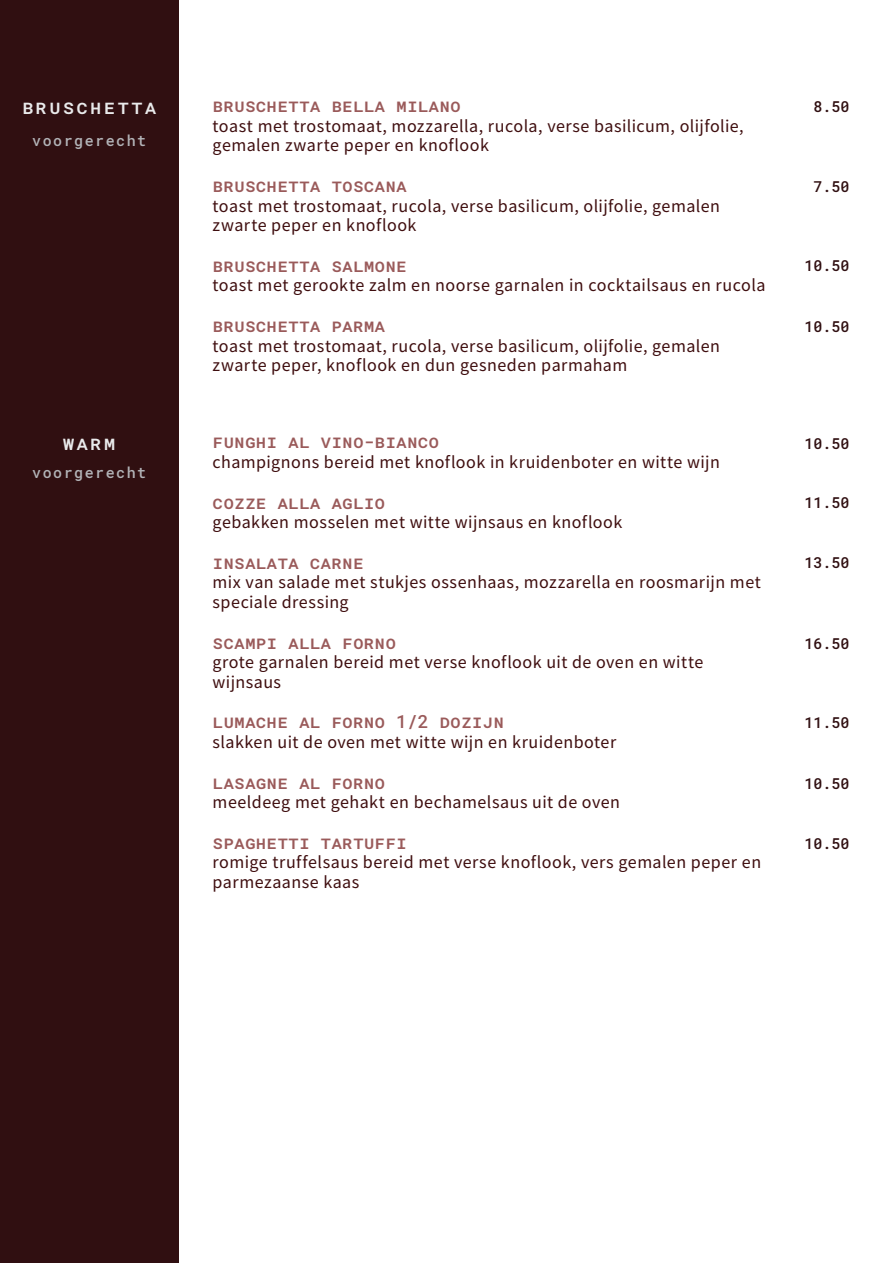
<style>
.page{position:relative;width:893px;height:1263px;background:#fff}
.page>*{position:absolute;margin:0;border:0;box-sizing:border-box;transform-origin:0 0}
.Categorie_kop{font:500 19.5px "Roboto Mono";letter-spacing:.1em;color:#e9eaeb}
.Gerecht_omschrijving{font:18px/19.5px "Source Sans Pro";letter-spacing:.025em;color:#3f0e0f}
.Gerecht{font:500 18px "Roboto Mono";color:#9a5a5a}
.prijs{font:500 15px "Roboto Mono";color:#300f11}
.categorie_kop_sub{font:500 15px "Roboto Mono";letter-spacing:.1em;color:#b2b3b7}
</style>
<div class="page">
<div style="left:0;top:0;width:179px;height:1263px;background:#300f11"></div>
<p class="Categorie_kop" style="left:22px;top:93px;width:136px">bruschetta</p>
<p class="categorie_kop_sub" style="left:32px;top:130px;width:115px">voorgerecht</p>
<p class="Categorie_kop" style="left:63px;top:429px;width:54px">warm</p>
<p class="categorie_kop_sub" style="left:32px;top:462px;width:115px">voorgerecht</p>
<p class="Gerecht" style="left:213px;top:93px;width:250px">Bruschetta Bella Milano</p>
<p class="Gerecht_omschrijving" style="left:213px;top:116px;width:533px">toast met trostomaat, mozzarella, rucola, verse basilicum, olijfolie, gemalen zwarte peper en knoflook</p>
<p class="Gerecht" style="left:213px;top:173px;width:196px">Bruschetta Toscana</p>
<p class="Gerecht_omschrijving" style="left:213px;top:196px;width:509px">toast met trostomaat, rucola, verse basilicum, olijfolie, gemalen zwarte peper en knoflook</p>
<p class="Gerecht" style="left:213px;top:253px;width:196px">Bruschetta Salmone</p>
<p class="Gerecht_omschrijving" style="left:213px;top:276px;width:554px">toast met gerookte zalm en noorse garnalen in cocktailsaus en rucola</p>
<p class="Gerecht" style="left:213px;top:313px;width:174px">Bruschetta parma</p>
<p class="Gerecht_omschrijving" style="left:213px;top:336px;width:509px">toast met trostomaat, rucola, verse basilicum, olijfolie, gemalen zwarte peper, knoflook en dun gesneden parmaham</p>
<p class="Gerecht" style="left:213px;top:429px;width:228px">Funghi al Vino-Bianco</p>
<p class="Gerecht_omschrijving" style="left:213px;top:452px;width:509px">champignons bereid met knoflook in kruidenboter en witte wijn</p>
<p class="Gerecht" style="left:213px;top:490px;width:174px">Cozze Alla Aglio</p>
<p class="Gerecht_omschrijving" style="left:213px;top:512px;width:411px">gebakken mosselen met witte wijnsaus en knoflook</p>
<p class="Gerecht" style="left:213px;top:550px;width:153px">I nsalata Carne</p>
<p class="Gerecht_omschrijving" style="left:213px;top:573px;width:550px">mix van salade met stukjes ossenhaas, mozzarella en roosmarijn met speciale dressing</p>
<p class="Gerecht" style="left:213px;top:630px;width:185px">Scampi alla Forno</p>
<p class="Gerecht_omschrijving" style="left:213px;top:652px;width:492px">grote garnalen bereid met verse knoflook uit de oven en witte wijnsaus</p>
<p class="Gerecht" style="left:213px;top:709px;width:293px">Lumache al Forno 1/2 dozijn</p>
<p class="Gerecht_omschrijving" style="left:213px;top:732px;width:405px">slakken uit de oven met witte wijn en kruidenboter</p>
<p class="Gerecht" style="left:213px;top:770px;width:174px">Lasagne al Forno</p>
<p class="Gerecht_omschrijving" style="left:213px;top:792px;width:409px">meeldeeg met gehakt en bechamelsaus uit de oven</p>
<p class="Gerecht" style="left:213px;top:830px;width:196px">Spaghetti tartuff i</p>
<p class="Gerecht_omschrijving" style="left:213px;top:853px;width:550px">romige truffelsaus bereid met verse knoflook, vers gemalen peper en parmezaanse kaas</p>
<p class="prijs" style="left:814px;top:97px;width:37px">8.50</p>
<p class="prijs" style="left:814px;top:176px;width:37px">7.50</p>
<p class="prijs" style="left:805px;top:255px;width:46px">10.50</p>
<p class="prijs" style="left:805px;top:316px;width:46px">10.50</p>
<p class="prijs" style="left:805px;top:433px;width:46px">10.50</p>
<p class="prijs" style="left:805px;top:492px;width:46px">11.50</p>
<p class="prijs" style="left:805px;top:552px;width:46px">13.50</p>
<p class="prijs" style="left:805px;top:633px;width:46px">16.50</p>
<p class="prijs" style="left:805px;top:712px;width:46px">11.50</p>
<p class="prijs" style="left:805px;top:773px;width:46px">10.50</p>
<p class="prijs" style="left:805px;top:833px;width:46px">10.50</p>
</div>
